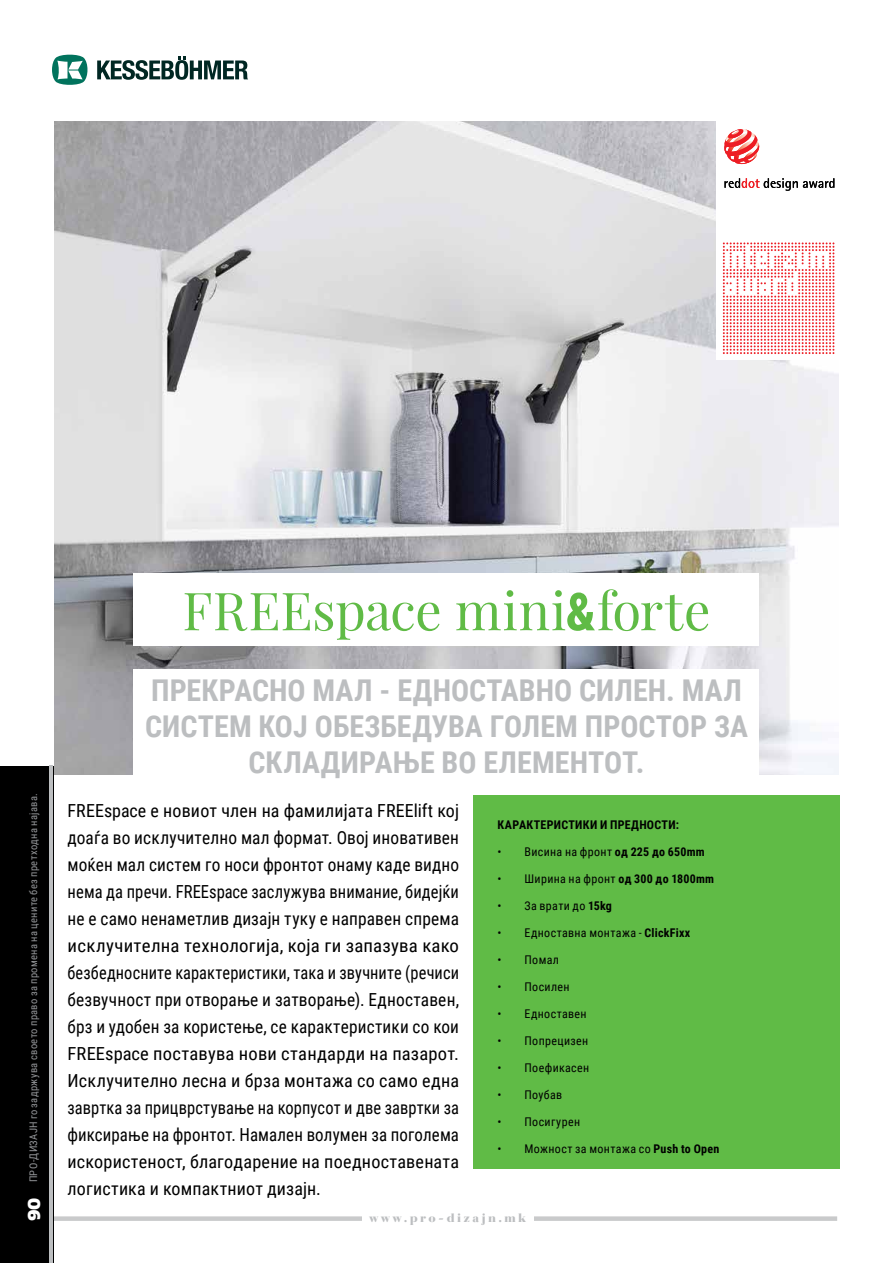
<style>
.page{position:relative;width:893px;height:1263px;background:#fff}
.page>*{position:absolute;margin:0;border:0;box-sizing:border-box;transform-origin:0 0}
.t1{font:52.5px "Playfair Display";color:#60bb46}
.t2{font:700 30px/36px "Roboto Condensed";letter-spacing:.005em;color:#bcbec0;text-align:center}
.t3{font:18px/27px "Roboto Condensed";letter-spacing:.01em;color:#000;text-align:justify}
.t4{font:900 18px "Maven Pro";color:#fff}
.t5{font:12px "Roboto Condensed";letter-spacing:.03em;color:#000}
.t6{font:700 12px "Roboto Condensed";letter-spacing:.025em;color:#000}
.t7{font:900 12px "Bauer Bodoni";letter-spacing:.2em;color:#bcbec0}
.t8{font:10.5px "Roboto Condensed";letter-spacing:.035em;color:#939598}
.s1{font-family:"Roboto Condensed";font-weight:700}
.s2{font-weight:700}
</style>
<div class="page">
<img style="left:54px;top:122px;width:785px;height:653px">
<div style="left:134px;top:573px;width:625px;height:73px;background:#fff"></div>
<div style="left:134px;top:670px;width:625px;height:119px;background:#fff"></div>
<div style="left:473px;top:795px;width:367px;height:374px;background:#60bb46"></div>
<div style="left:716px;top:122px;width:124px;height:238px;background:#fff"></div>
<svg style="left:724px;top:129px;width:35px;height:35px"></svg>
<svg style="left:724px;top:178px;width:110px;height:13px"></svg>
<svg style="left:723px;top:242px;width:111px;height:112px"></svg>
<div style="left:0;top:766px;width:53px;height:497px;background:#000"></div>
<div style="left:54px;top:1216px;width:783px;height:5px;background:#c9cacb"></div>
<svg style="left:97px;top:56px;width:151px;height:24px"></svg>
<svg style="left:52px;top:54px;width:36px;height:31px"></svg>
<hr style="left:49px;top:766px;width:4px;height:497px;background:#bcbec0">
<div style="left:362px;top:1213px;width:172px;height:12px;background:#fff"></div>
<p class="t8" style="left:26px;top:1182px;width:391px;rotate:-90deg">ПРО-ДИЗАЈН го задржува своето право за промена на цените без претходна најава.</p>
<p class="t4" style="left:22px;top:1221px;width:25px;rotate:-90deg">90</p>
<h1 class="t1" style="left:182px;top:578px;width:530px">FREEspace mini<span class="s1">&amp;</span>forte</h1>
<h2 class="t2" style="left:145px;top:671px;width:604px">ПРЕКРАСНО МАЛ - ЕДНОСТАВНО СИЛЕН. МАЛ<br>СИСТЕМ КОЈ ОБЕЗБЕДУВА ГОЛЕМ ПРОСТОР ЗА<br>СКЛАДИРАЊЕ ВО ЕЛЕМЕНТОТ.</h2>
<p class="t3" style="left:68px;top:797px;width:393px">FREEspace е новиот член на фамилијата FREElift кој доаѓа во исклучително мал формат. Овој иновативен моќен мал систем го носи фронтот онаму каде видно нема да пречи. FREEspace заслужува внимание, бидејќи не е само ненаметлив дизајн туку е направен спрема исклучителна технологија, која ги запазува како безбедносните карактеристики, така и звучните (речиси безвучност при отворање и затворање). Едноставен, брз и удобен за користење, се карактеристики со кои FREEspace поставува нови стандарди на пазарот.<br>Исклучително лесна и брза монтажа со само една завртка за прицврстување на корпусот и две завртки за фиксирање на фронтот. Намален волумен за поголема искористеност, благодарение на поедноставената логистика и компактниот дизајн.</p>
<p class="t6" style="left:497px;top:816px;width:183px">КАРАКТЕРИСТИКИ И ПРЕДНОСТИ:</p>
<p class="t5" style="left:497px;top:843px;width:209px">• Висина на фронт <span class="s2">од 225 до 650mm</span></p>
<p class="t5" style="left:497px;top:870px;width:218px">• Ширина на фронт <span class="s2">од 300 до 1800mm</span></p>
<p class="t5" style="left:497px;top:897px;width:116px">• За врати до <span class="s2">15kg</span></p>
<p class="t5" style="left:497px;top:924px;width:194px">• Едноставна монтажа - <span class="s2">ClickFixx</span></p>
<p class="t5" style="left:497px;top:951px;width:63px">• Помал</p>
<p class="t5" style="left:497px;top:978px;width:74px">• Посилен</p>
<p class="t5" style="left:497px;top:1005px;width:91px">• Едноставен</p>
<p class="t5" style="left:497px;top:1032px;width:92px">• Попрецизен</p>
<p class="t5" style="left:497px;top:1059px;width:93px">• Поефикасен</p>
<p class="t5" style="left:497px;top:1086px;width:66px">• Поубав</p>
<p class="t5" style="left:497px;top:1113px;width:84px">• Посигурен</p>
<p class="t5" style="left:497px;top:1140px;width:223px">• Можност за монтажа со <span class="s2">Push to Open</span></p>
<p class="t7" style="left:369px;top:1211px;width:159px">www.pro-dizajn.mk</p>
</div>
